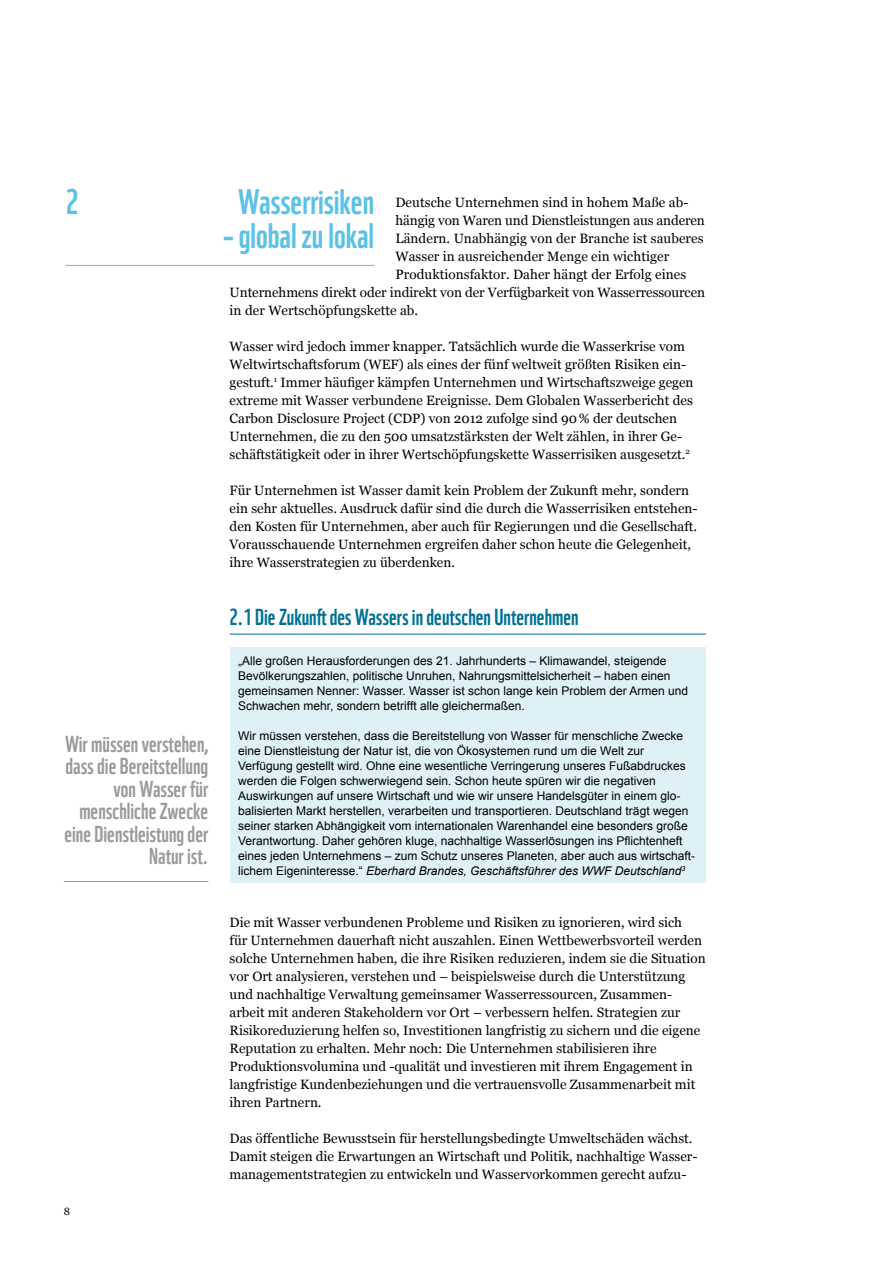
<style>
.page{position:relative;width:893px;height:1263px;background:#fff}
.page>*{position:absolute;margin:0;border:0;box-sizing:border-box;transform-origin:0 0}
.t1{font:34.5px "WWF";color:#5bc2e6}
.t2{font:22.5px/22.5px "WWF";color:#9c9b99;text-align:right}
.t3{font:22.5px "WWF";color:#007096}
.t4{font:13.5px/18px "Georgia";color:#000}
.t5{font:12px/15px "Arial";color:#000}
.t6{font:10.5px "Georgia";color:#000}
.s1{font-style:italic}
</style>
<div class="page">
<hr style="left:230px;top:634px;width:476px;height:1px;background:#007096">
<div style="left:230px;top:647px;width:475px;height:236px;background:#ddf1f7"></div>
<hr style="left:66px;top:265px;width:308px;height:1px;background:#5bc2e6">
<hr style="left:64px;top:881px;width:144px;height:1px;background:#9c9b99">
<h1 class="t1" style="left:66px;top:174px;width:14px">2</h1>
<h1 class="t1" style="left:238px;top:174px;width:138px">Wasserrisiken</h1>
<h1 class="t1" style="left:223px;top:209px;width:152px">– global zu lokal</h1>
<p class="t4" style="left:395px;top:193px;width:293px">Deutsche Unternehmen sind in hohem Maße ab-</p>
<p class="t4" style="left:395px;top:211px;width:311px">hängig von Waren und Dienstleistungen aus anderen</p>
<p class="t4" style="left:395px;top:229px;width:310px">Ländern. Unabhängig von der Branche ist sauberes</p>
<p class="t4" style="left:395px;top:247px;width:275px">Wasser in ausreichender Menge ein wichtiger</p>
<p class="t4" style="left:395px;top:265px;width:292px">Produktionsfaktor. Daher hängt der Erfolg eines</p>
<p class="t4" style="left:230px;top:283px;width:477px">Unternehmens direkt oder indirekt von der Verfügbarkeit von Wasserressourcen</p>
<p class="t4" style="left:230px;top:301px;width:190px">in der Wertschöpfungskette ab.</p>
<p class="t4" style="left:230px;top:337px;width:465px">Wasser wird jedoch immer knapper. Tatsächlich wurde die Wasserkrise vom Weltwirtschaftsforum (WEF) als eines der fünf weltweit größten Risiken ein&shy;gestuft.<sup>1</sup> Immer häufiger kämpfen Unternehmen und Wirtschaftszweige gegen extreme mit Wasser verbundene Ereignisse. Dem Globalen Wasserbericht des Carbon Disclosure Project (CDP) von 2012 zufolge sind 90% der deutschen Unternehmen, die zu den 500 umsatzstärksten der Welt zählen, in ihrer Ge&shy;schäftstätigkeit oder in ihrer Wertschöpfungskette Wasserrisiken ausgesetzt.<sup>2</sup></p>
<p class="t4" style="left:230px;top:481px;width:469px">Für Unternehmen ist Wasser damit kein Problem der Zukunft mehr, sondern ein sehr aktuelles. Ausdruck dafür sind die durch die Wasserrisiken entstehen&shy;den Kosten für Unternehmen, aber auch für Regierungen und die Gesellschaft.<br>Vorausschauende Unternehmen ergreifen daher schon heute die Gelegenheit, ihre Wasserstrategien zu überdenken.</p>
<h2 class="t3" style="left:230px;top:599px;width:351px">2.1 Die Zukunft des Wassers in deutschen Unternehmen</h2>
<p class="t5" style="left:238px;top:653px;width:451px">„Alle großen Herausforderungen des 21. Jahrhunderts – Klimawandel, steigende Bevölkerungszahlen, politische Unruhen, Nahrungsmittelsicherheit – haben einen gemeinsamen Nenner: Wasser. Wasser ist schon lange kein Problem der Armen und Schwachen mehr, sondern betrifft alle gleichermaßen.</p>
<p class="t5" style="left:238px;top:728px;width:458px">Wir müssen verstehen, dass die Bereitstellung von Wasser für menschliche Zwecke eine Dienstleistung der Natur ist, die von Ökosystemen rund um die Welt zur Verfügung gestellt wird. Ohne eine wesentliche Verringerung unseres Fußabdruckes werden die Folgen schwerwiegend sein. Schon heute spüren wir die negativen Auswirkungen auf unsere Wirtschaft und wie wir unsere Handelsgüter in einem glo&shy;balisierten Markt herstellen, verarbeiten und transportieren. Deutschland trägt wegen seiner starken Abhängigkeit vom internationalen Warenhandel eine besonders große Verantwortung. Daher gehören kluge, nachhaltige Wasserlösungen ins Pflichtenheft eines jeden Unternehmens – zum Schutz unseres Planeten, aber auch aus wirtschaft&shy;lichem Eigeninteresse.“ <span class="s1">Eberhard Brandes, Geschäftsführer des WWF Deutschland</span><sup>3</sup></p>
<p class="t4" style="left:230px;top:913px;width:478px">Die mit Wasser verbundenen Probleme und Risiken zu ignorieren, wird sich<br>für Unternehmen dauerhaft nicht auszahlen. Einen Wettbewerbsvorteil werden solche Unternehmen haben, die ihre Risiken reduzieren, indem sie die Situation vor Ort analysieren, verstehen und – beispielsweise durch die Unterstützung und nachhaltige Verwaltung gemeinsamer Wasserressourcen, Zusammen&shy;arbeit mit anderen Stakeholdern vor Ort – verbessern helfen. Strategien zur Risikoreduzierung helfen so, Investitionen langfristig zu sichern und die eigene Reputation zu erhalten. Mehr noch: Die Unternehmen stabilisieren ihre Produktionsvolumina und -qualität und investieren mit ihrem Engagement in langfristige Kundenbeziehungen und die vertrauensvolle Zusammenarbeit mit ihren Partnern.</p>
<p class="t4" style="left:230px;top:1129px;width:468px">Das öffentliche Bewusstsein für herstellungsbedingte Umweltschäden wächst.<br>Damit steigen die Erwartungen an Wirtschaft und Politik, nachhaltige Wasser&shy;managementstrategien zu entwickeln und Wasservorkommen gerecht aufzu-</p>
<h2 class="t2" style="left:64px;top:730px;width:145px">Wir müssen verstehen, dass die Bereitstellung von Wasser für menschliche Zwecke eine Dienstleistung der<br>Natur ist.</h2>
<p class="t6" style="left:64px;top:1205px;width:8px">8</p>
</div>
